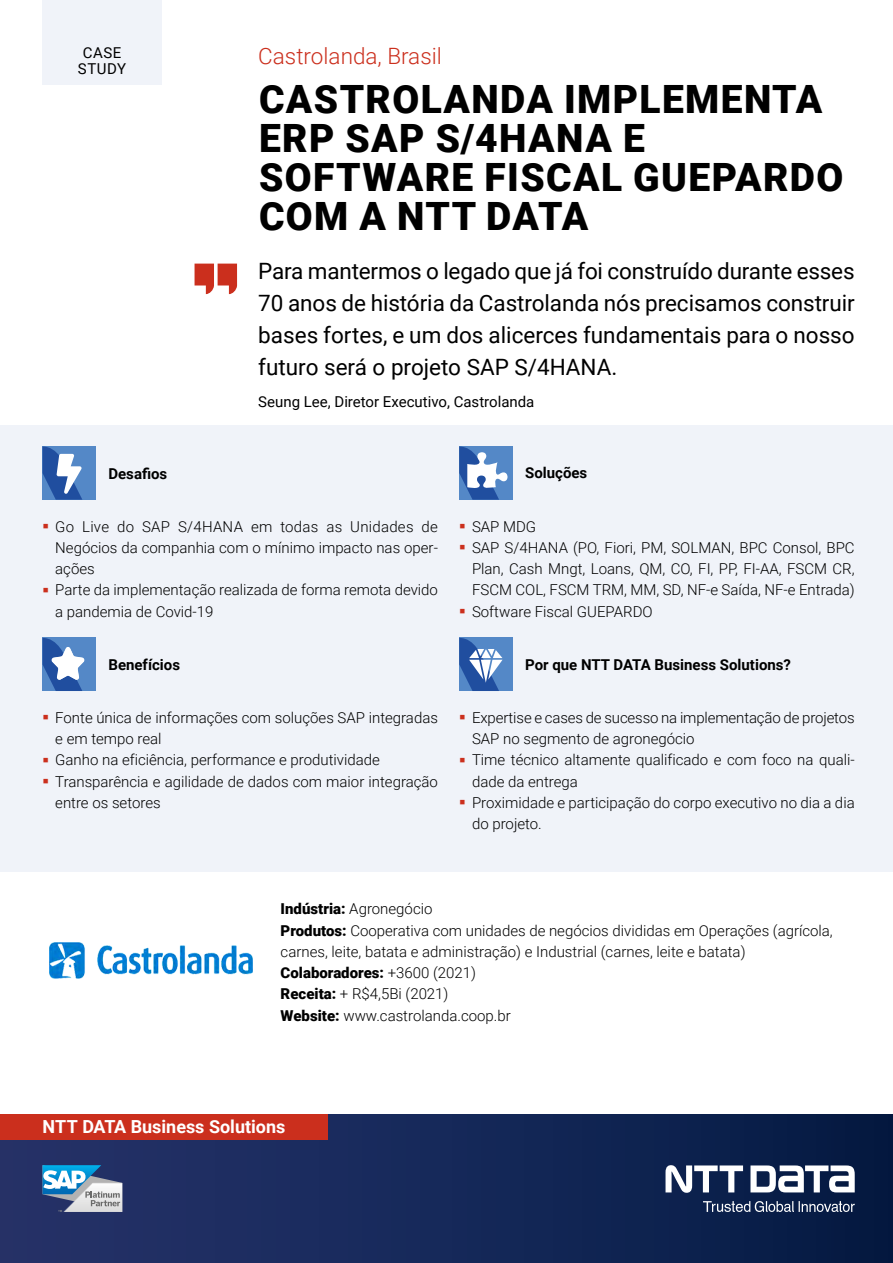
<style>
.page{position:relative;width:893px;height:1263px;background:#fff}
.page>*{position:absolute;margin:0;border:0;box-sizing:border-box;transform-origin:0 0}
.t1{font:900 39px/39px "Roboto";letter-spacing:.035em;color:#000}
.t2{font:900 34.95px "Roboto";color:#cb2f1d;scale:.43 1}
.t3{font:22.5px/32px "Roboto";color:#000;text-align:justify}
.t4{font:300 22.5px "Roboto";color:#cb2f1d}
.t5{font:700 18px "Roboto";color:#fff}
.t6{font:300 15px/21.3px "Roboto";color:#000}
.t7{font:700 15px "Roboto";color:#000}
.t8{font:15px "Roboto";color:#000}
.t9{font:15px/16.5px "Roboto";letter-spacing:.035em;color:#000;text-align:center}
.s1{font-weight:900}
</style>
<div class="page">
<div style="left:0;top:1114px;width:893px;height:149px;background:linear-gradient(to right,#27346b,#041b44)"></div>
<svg style="left:43px;top:1165px;width:79px;height:47px"></svg>
<div style="left:0;top:1114px;width:327px;height:26px;background:#cb2f1d"></div>
<svg style="left:750px;top:1165px;width:105px;height:27px"></svg>
<svg style="left:665px;top:1165px;width:78px;height:28px"></svg>
<svg style="left:703px;top:1201px;width:152px;height:11px;background:#52617e"></svg>
<div style="left:43px;top:0;width:119px;height:85px;background:#f0f3f9"></div>
<div style="left:0;top:425px;width:893px;height:447px;background:#f0f3f9"></div>
<div style="left:43px;top:446px;width:53px;height:54px;background:#5488c7"></div>
<svg style="left:43px;top:446px;width:39px;height:54px"></svg>
<div style="left:459px;top:446px;width:53px;height:54px;background:#5488c7"></div>
<svg style="left:459px;top:446px;width:48px;height:54px"></svg>
<div style="left:43px;top:638px;width:53px;height:53px;background:#5488c7"></div>
<svg style="left:43px;top:637px;width:42px;height:54px"></svg>
<div style="left:459px;top:638px;width:53px;height:53px;background:#5488c7"></div>
<svg style="left:459px;top:637px;width:44px;height:54px"></svg>
<svg style="left:195px;top:264px;width:42px;height:30px"></svg>
<img style="left:49px;top:942px;width:204px;height:37px">
<p class="t9" style="left:78px;top:44px;width:50px">CASE<br>STUDY</p>
<h3 class="t4" style="left:258px;top:40px;width:185px">Castrolanda, Brasil</h3>
<h1 class="t1" style="left:259px;top:78px;width:586px">CASTROLANDA IMPLEMENTA<br>ERP SAP S/4HANA E<br>SOFTWARE FISCAL GUEPARDO<br>COM A NTT DATA</h1>
<h3 class="t3" style="left:258px;top:254px;width:598px">Para mantermos o legado que já foi construído durante esses 70 anos de história da Castrolanda nós precisamos construir bases fortes, e um dos alicerces fundamentais para o nosso futuro será o projeto SAP S/4HANA.</h3>
<p class="t8" style="left:258px;top:391px;width:278px">Seung Lee, Diretor Executivo, Castrolanda</p>
<p class="t7" style="left:108px;top:463px;width:60px">Desafios</p>
<p class="t7" style="left:525px;top:463px;width:64px">Soluções</p>
<h2 class="t2" style="left:43px;top:500px;width:17px">-</h2>
<p class="t6" style="left:55px;top:515px;width:384px;text-align:justify">Go Live do SAP S/4HANA em todas as Unidades de Negócios da companhia com o mínimo impacto nas oper&shy;ações</p>
<h2 class="t2" style="left:43px;top:564px;width:17px">-</h2>
<p class="t6" style="left:55px;top:579px;width:384px">Parte da implementação realizada de forma remota devido a pandemia de Covid-19</p>
<h2 class="t2" style="left:459px;top:500px;width:17px">-</h2>
<p class="t6" style="left:472px;top:515px;width:66px">SAP MDG</p>
<h2 class="t2" style="left:459px;top:521px;width:17px">-</h2>
<p class="t6" style="left:472px;top:536px;width:384px;text-align:justify">SAP S/4HANA (PO, Fiori, PM, SOLMAN, BPC Consol, BPC Plan, Cash Mngt, Loans, QM, CO, FI, PP, FI-AA, FSCM CR, FSCM COL, FSCM TRM, MM, SD, NF-e Saída, NF-e Entrada)</p>
<h2 class="t2" style="left:459px;top:585px;width:17px">-</h2>
<p class="t6" style="left:472px;top:600px;width:182px">Software Fiscal GUEPARDO</p>
<p class="t7" style="left:108px;top:654px;width:73px">Benefícios</p>
<p class="t7" style="left:525px;top:654px;width:267px">Por que NTT DATA Business Solutions?</p>
<h2 class="t2" style="left:43px;top:691px;width:17px">-</h2>
<p class="t6" style="left:55px;top:706px;width:384px">Fonte única de informações com soluções SAP integradas e em tempo real</p>
<h2 class="t2" style="left:43px;top:734px;width:17px">-</h2>
<p class="t6" style="left:55px;top:749px;width:326px">Ganho na eficiência, performance e produtividade</p>
<h2 class="t2" style="left:43px;top:755px;width:17px">-</h2>
<p class="t6" style="left:55px;top:770px;width:384px">Transparência e agilidade de dados com maior integração entre os setores</p>
<h2 class="t2" style="left:459px;top:691px;width:17px">-</h2>
<p class="t6" style="left:472px;top:706px;width:384px">Expertise e cases de sucesso na implementação de projetos<br>SAP no segmento de agronegócio</p>
<h2 class="t2" style="left:459px;top:734px;width:17px">-</h2>
<p class="t6" style="left:472px;top:749px;width:384px">Time técnico altamente qualificado e com foco na quali&shy;dade da entrega</p>
<h2 class="t2" style="left:459px;top:776px;width:17px">-</h2>
<p class="t6" style="left:472px;top:791px;width:384px">Proximidade e participação do corpo executivo no dia a dia do projeto.</p>
<p class="t6" style="left:281px;top:898px;width:554px"><span class="s1">Indústria:</span> Agronegócio<br><span class="s1">Produtos:</span> Cooperativa com unidades de negócios divididas em Operações (agrícola, carnes, leite, batata e administração) e Industrial (carnes, leite e batata)<br><span class="s1">Colaboradores:</span> +3600 (2021)<br><span class="s1">Receita:</span> + R$4,5Bi (2021)<br><span class="s1">Website:</span> www.castrolanda.coop.br</p>
<p class="t5" style="left:43px;top:1114px;width:244px">NTT DATA Business Solutions</p>
</div>
